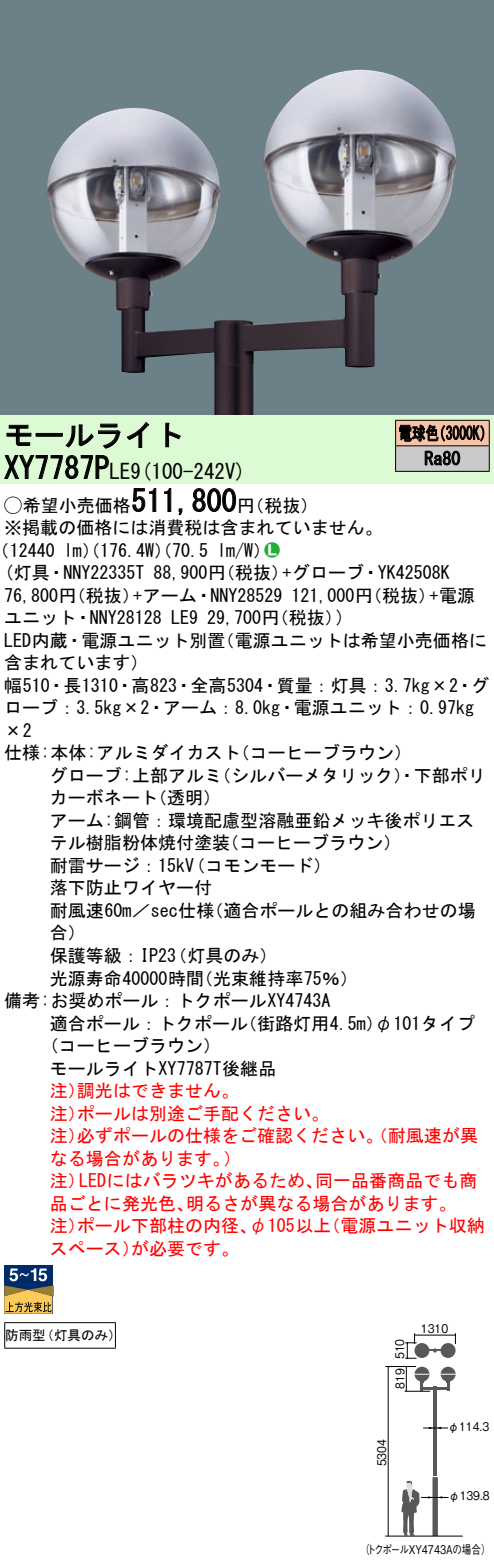
<style>
.page{position:relative;width:494px;height:1565px;background:#fff}
.page>*{position:absolute;margin:0;border:0;box-sizing:border-box;transform-origin:0 0}
.t1{font:30px "MS Gothic";color:#000}
.t2{font:21px "MS Gothic";color:#000}
.t3{font:18px/22.5px "MS Gothic";color:#000}
.t4{font:18px/22.5px "MS Gothic";color:#f00}
.t5{font:18px/25.5px "MS Gothic";color:#000;scale:.75 1}
.t6{font:18px "Ford Classification 1";color:#23ac38}
.t7{font:13.5px "MS Gothic";color:#000}
.t8{font:12px "Gothic BBB Pro Medium 90 pv RKSJ H";color:#000;scale:.9 1}
.t9{font:12px "Gothic BBB Pro Medium 90 pv RKSJ H";color:#000;scale:.8 1}
.s1{font-size:30px}
.s2{font-family:"Ford Classification 1"}
.s3{color:#fff}
</style>
<div class="page">
<div style="left:0;top:0;width:493px;height:415px;background:#6c8087"></div>
<img style="left:46px;top:70px;width:411px;height:345px">
<div style="left:0;top:415px;width:493px;height:68px;background:#dcfad4"></div>
<svg style="left:126px;top:422px;width:23px;height:26px"></svg>
<svg style="left:165px;top:422px;width:16px;height:25px"></svg>
<svg style="left:4px;top:423px;width:116px;height:56px"></svg>
<svg style="left:132px;top:488px;width:24px;height:24px"></svg>
<svg style="left:164px;top:488px;width:7px;height:24px"></svg>
<svg style="left:178px;top:508px;width:5px;height:7px"></svg>
<svg style="left:192px;top:488px;width:44px;height:24px"></svg>
<div style="left:4px;top:1265px;width:48px;height:48px;background:#002b69"></div>
<svg style="left:4px;top:1268px;width:50px;height:45px"></svg>
<hr style="left:4px;top:1322px;width:112px;height:1px;background:#000">
<svg style="left:4px;top:1323px;width:1px;height:24px"></svg>
<svg style="left:115px;top:1323px;width:1px;height:24px"></svg>
<hr style="left:4px;top:1347px;width:112px;height:1px;background:#000">
<hr style="left:395px;top:420px;width:94px;height:1px;background:#000">
<hr style="left:395px;top:471px;width:94px;height:1px;background:#000">
<svg style="left:395px;top:421px;width:94px;height:50px"></svg>
<hr style="left:433px;top:1391px;width:3px;height:85px;background:#595757">
<div style="left:414px;top:1343px;width:15px;height:14px;background:#595757;border-radius:50%"></div>
<svg style="left:429px;top:1348px;width:11px;height:4px"></svg>
<div style="left:440px;top:1343px;width:15px;height:14px;background:#595757;border-radius:50%"></div>
<hr style="left:414px;top:1334px;width:41px;height:1px;background:#000">
<svg style="left:405px;top:1333px;width:11px;height:25px"></svg>
<hr style="left:385px;top:1366px;width:30px;height:1px;background:#000">
<hr style="left:387px;top:1366px;width:1px;height:170px;background:#000">
<hr style="left:385px;top:1535px;width:77px;height:1px;background:#000">
<svg style="left:404px;top:1367px;width:51px;height:24px"></svg>
<svg style="left:401px;top:1477px;width:47px;height:59px"></svg>
<svg style="left:423px;top:1426px;width:24px;height:3px"></svg>
<h1 class="t1" style="left:4px;top:420px;width:182px">モールライト</h1>
<p class="t2" style="left:94px;top:460px;width:153px"><span class="s1">P</span>LE (9 100-242 (V</p>
<h1 class="t1" style="left:4px;top:453px;width:91px">XY7787</h1>
<h1 class="t1" style="left:131px;top:486px;width:106px">511,800</h1>
<p class="t3" style="left:4px;top:494px;width:380px"><span class="s2">A</span>希望小売価格<br>※掲載の価格には消費税は含まれていません。</p>
<p class="t6" style="left:264px;top:541px;width:17px">2<span class="s3">7</span></p>
<p class="t3" style="left:237px;top:494px;width:82px">（円税抜(</p>
<p class="t3" style="left:217px;top:539px;width:55px">l m (W/</p>
<p class="t3" style="left:-8px;top:539px;width:64px">（12440</p>
<p class="t3" style="left:64px;top:539px;width:145px">lm）（176.4 ）（W 70.5</p>
<p class="t5" style="left:424px;top:420px;width:49px;text-indent:-26px">電球色<br>Ra80</p>
<p class="t5" style="left:432px;top:420px;width:82px">（3000 (K</p>
<p class="t3" style="left:4px;top:561px;width:142px">(灯具・NNY22335T</p>
<p class="t3" style="left:282px;top:561px;width:169px">+グローブ・YK42508K</p>
<p class="t3" style="left:153px;top:561px;width:137px">88,900 （円税抜）</p>
<p class="t3" style="left:4px;top:584px;width:137px">76,800 （円税抜）</p>
<p class="t3" style="left:133px;top:584px;width:151px">+アーム・NNY28529</p>
<p class="t3" style="left:291px;top:584px;width:146px">121,000 （円税抜）</p>
<p class="t3" style="left:429px;top:584px;width:47px">+電源</p>
<p class="t3" style="left:4px;top:606px;width:159px">ユニット・NNY28128</p>
<p class="t3" style="left:171px;top:606px;width:28px">LE9</p>
<p class="t3" style="left:207px;top:606px;width:137px">29,700 （円税抜(</p>
<p class="t3" style="left:336px;top:606px;width:10px">(</p>
<p class="t3" style="left:4px;top:629px;width:223px">LED内蔵・電源ユニット別置</p>
<p class="t3" style="left:4px;top:651px;width:145px">含まれています(</p>
<p class="t3" style="left:4px;top:674px;width:486px">幅510・長1310・高823・全高5304・質量：灯具：3.7kg× ・2 グ</p>
<p class="t3" style="left:4px;top:696px;width:471px">ローブ：3.5kg× ・2 アーム：8.0kg・電源ユニット：0.97kg</p>
<p class="t3" style="left:4px;top:719px;width:29px">×2</p>
<p class="t3" style="left:232px;top:741px;width:181px">（コーヒーブラウン(</p>
<p class="t3" style="left:216px;top:629px;width:271px">（電源ユニットは希望小売価格に</p>
<p class="t3" style="left:213px;top:741px;width:274px;text-indent:-209px">仕様:本体:アルミダイカスト<br>（シルバーメタリック）・下部ポリ</p>
<p class="t3" style="left:50px;top:764px;width:174px;text-align:right">グローブ:上部アルミ（透明(</p>
<p class="t3" style="left:50px;top:786px;width:109px">カーボネート</p>
<p class="t3" style="left:50px;top:809px;width:426px">アーム:鋼管：環境配慮型溶融亜鉛メッキ後ポリエス</p>
<p class="t3" style="left:221px;top:831px;width:181px">（コーヒーブラウン(</p>
<p class="t3" style="left:187px;top:831px;width:145px;text-indent:-137px">テル樹脂粉体焼付塗装<br>（コモンモード(</p>
<p class="t3" style="left:50px;top:854px;width:145px">耐雷サージ：15kV</p>
<p class="t3" style="left:50px;top:876px;width:163px">落下防止ワイヤー付</p>
<p class="t3" style="left:205px;top:899px;width:271px">（適合ポールとの組み合わせの場</p>
<p class="t3" style="left:50px;top:899px;width:166px">耐風速60 ／m sec仕様</p>
<p class="t3" style="left:50px;top:921px;width:37px">合(</p>
<p class="t3" style="left:169px;top:944px;width:109px">（灯具のみ(</p>
<p class="t3" style="left:50px;top:944px;width:127px">保護等級：IP23</p>
<p class="t3" style="left:50px;top:966px;width:156px">光源寿命40000時間</p>
<p class="t3" style="left:4px;top:989px;width:327px">備考:お奨めポール：トクポールXY4743A</p>
<p class="t3" style="left:239px;top:1011px;width:237px">（街路灯用4.5 φ）m 101タイプ</p>
<p class="t3" style="left:195px;top:966px;width:164px">（光束維持率75％(</p>
<p class="t3" style="left:50px;top:1011px;width:200px">適合ポール：トクポール</p>
<p class="t3" style="left:41px;top:1034px;width:182px">（コーヒーブラウン(</p>
<p class="t3" style="left:50px;top:1056px;width:228px">モールライトXY7787T後継品</p>
<p class="t4" style="left:77px;top:1079px;width:163px">調光はできません。</p>
<p class="t4" style="left:77px;top:1079px;width:253px;text-indent:-27px">注）<br>ポールは別途ご手配ください。</p>
<p class="t4" style="left:77px;top:1101px;width:402px;text-indent:-27px">注）<br>必ずポールの仕様をご確認ください。（耐風速が異</p>
<p class="t4" style="left:50px;top:1124px;width:37px">注）</p>
<p class="t4" style="left:50px;top:1146px;width:181px">なる場合があります。</p>
<p class="t4" style="left:223px;top:1146px;width:19px">(</p>
<p class="t4" style="left:79px;top:1169px;width:245px">LEDにはバラツキがあるため、</p>
<p class="t4" style="left:315px;top:1169px;width:163px">同一品番商品でも商</p>
<p class="t4" style="left:50px;top:1169px;width:37px">注）</p>
<p class="t4" style="left:50px;top:1191px;width:145px">品ごとに発光色、</p>
<p class="t4" style="left:186px;top:1191px;width:272px">明るさが異なる場合があります。</p>
<p class="t4" style="left:77px;top:1214px;width:256px">ポール下部柱の内径 φ、 105以上</p>
<p class="t4" style="left:322px;top:1214px;width:163px">（電源ユニット収納</p>
<p class="t4" style="left:50px;top:1214px;width:37px">注）</p>
<p class="t4" style="left:131px;top:1236px;width:109px">が必要です。</p>
<p class="t4" style="left:50px;top:1236px;width:91px">スペース）</p>
<p class="t7" style="left:5px;top:1328px;width:42px">防雨型</p>
<p class="t7" style="left:41px;top:1328px;width:82px">（灯具のみ(</p>
<p class="t8" style="left:389px;top:1359px;width:24px;rotate:-90deg">510</p>
<p class="t8" style="left:390px;top:1388px;width:24px;rotate:-90deg">819</p>
<p class="t8" style="left:371px;top:1466px;width:32px;rotate:-90deg">5304</p>
<p class="t8" style="left:420px;top:1318px;width:32px">1310</p>
<p class="t8" style="left:448px;top:1416px;width:47px">φ114.3</p>
<p class="t8" style="left:448px;top:1486px;width:47px">φ139.8</p>
<p class="t9" style="left:360px;top:1540px;width:13px">（</p>
<p class="t9" style="left:366px;top:1540px;width:156px">トクポールXY4743Aの場合(</p>
</div>
